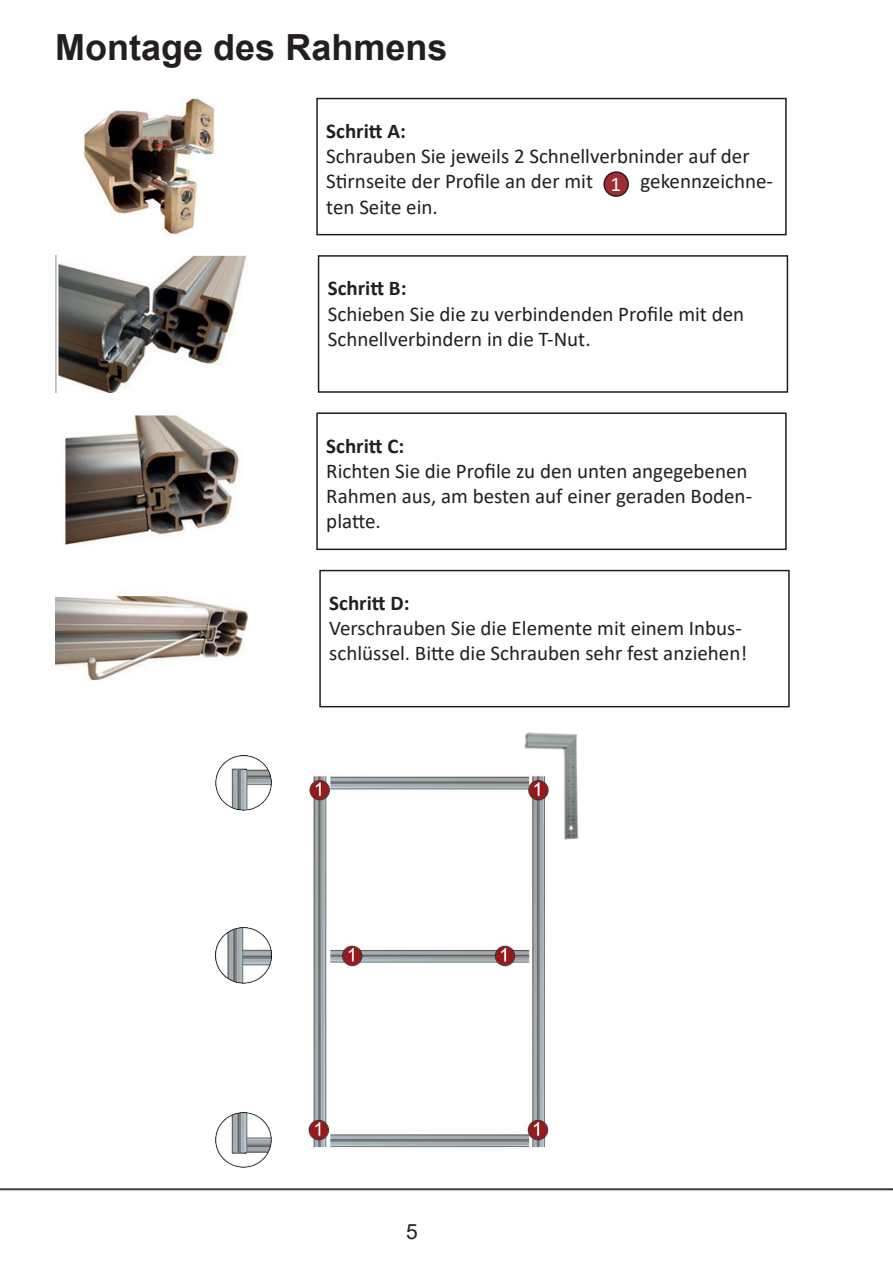
<style>
.page{position:relative;width:893px;height:1263px;background:#fff}
.page>*{position:absolute;margin:0;border:0;box-sizing:border-box;transform-origin:0 0}
.t1{font:700 36px "Arial";color:#231f20}
.t2{font:21px/25.2px "Calibri";color:#231f20}
.t3{font:700 21px "Calibri";color:#231f20}
.t4{font:21px "Arial";color:#231f20}
.t5{font:21px "Calibri";color:#fff}
</style>
<div class="page">
<img style="left:216px;top:1112px;width:55px;height:55px">
<img style="left:216px;top:928px;width:55px;height:56px">
<img style="left:216px;top:755px;width:55px;height:55px">
<img style="left:524px;top:733px;width:54px;height:106px">
<img style="left:308px;top:756px;width:246px;height:392px">
<div style="left:316px;top:98px;width:471px;height:137px;border:2px solid #231f20"></div>
<img style="left:84px;top:98px;width:131px;height:137px">
<img style="left:55px;top:255px;width:192px;height:138px">
<img style="left:65px;top:412px;width:174px;height:133px">
<img style="left:55px;top:596px;width:192px;height:85px">
<div style="left:604px;top:172px;width:24px;height:24px;background:#a12c31;border-radius:50%"></div>
<div style="left:603px;top:171px;width:26px;height:26px;border:2px solid #231f20;border-radius:50%"></div>
<div style="left:318px;top:255px;width:470px;height:138px;border:2px solid #231f20"></div>
<div style="left:316px;top:412px;width:471px;height:138px;border:2px solid #231f20"></div>
<div style="left:319px;top:570px;width:471px;height:137px;border:2px solid #231f20"></div>
<h1 class="t1" style="left:55px;top:22px;width:394px">Montage des Rahmens</h1>
<p class="t3" style="left:326px;top:116px;width:81px">Schritt A:</p>
<p class="t2" style="left:326px;top:145px;width:425px">Schrauben Sie jeweils 2 Schnellverbninder auf der<br>Stirnseite der Profile an der mit</p>
<p class="t2" style="left:641px;top:170px;width:134px">gekennzeichne-</p>
<p class="t5" style="left:610px;top:169px;width:12px">1</p>
<p class="t2" style="left:326px;top:195px;width:113px">ten Seite ein.</p>
<p class="t3" style="left:328px;top:273px;width:80px">Schritt B:</p>
<p class="t2" style="left:328px;top:302px;width:418px">Schieben Sie die zu verbindenden Profile mit den<br>Schnellverbindern in die T-Nut.</p>
<p class="t3" style="left:326px;top:431px;width:80px">Schritt C:</p>
<p class="t2" style="left:326px;top:459px;width:427px">Richten Sie die Profile zu den unten angegebenen<br>Rahmen aus, am besten auf einer geraden Boden&shy;platte.</p>
<p class="t3" style="left:329px;top:588px;width:82px">Schritt D:</p>
<p class="t2" style="left:329px;top:616px;width:419px">Verschrauben Sie die Elemente mit einem Inbus&shy;schlüssel. Bitte die Schrauben sehr fest anziehen!</p>
<p class="t4" style="left:406px;top:1217px;width:13px">5</p>
</div>
